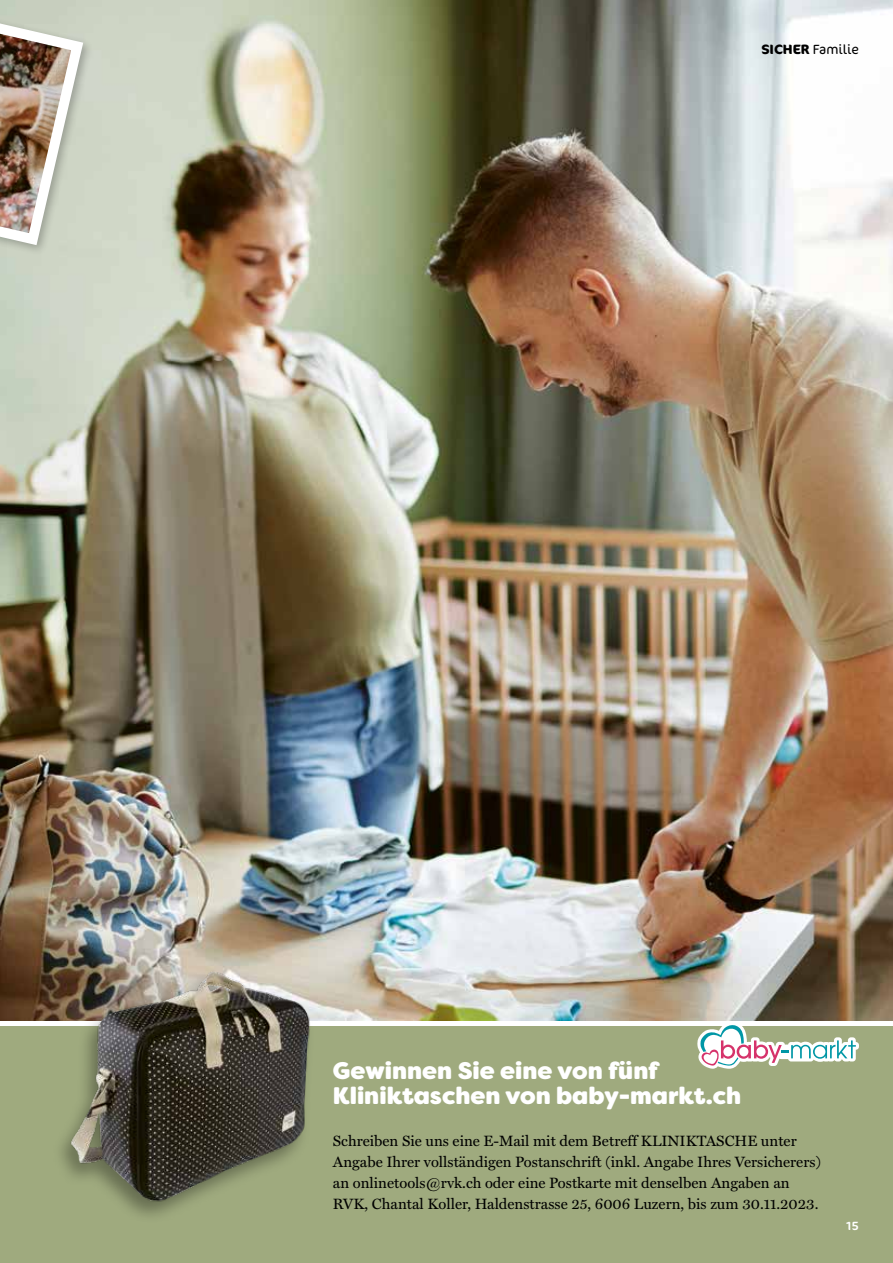
<style>
.page{position:relative;width:893px;height:1263px;background:#fff}
.page>*{position:absolute;margin:0;border:0;box-sizing:border-box;transform-origin:0 0}
.t1{font:800 24px/24.6px "Filson Soft";color:#fff}
.t2{font:15px/21px "Miller Text Roman";color:#000}
.t3{font:300 13.5px "Cocon Pro";color:#000}
.t4{font:12px "Cocon Pro";color:#fff}
.s1{font-weight:700}
</style>
<div class="page">
<div style="left:0;top:1026px;width:893px;height:237px;background:#9faa7e"></div>
<img style="left:0;top:0;width:893px;height:1020px">
<img style="left:51px;top:931px;width:293px;height:285px">
<div style="left:0;top:0;width:94px;height:255px;background:#ced5c5"></div>
<img style="left:0;top:0;width:89px;height:251px">
<svg style="left:697px;top:1025px;width:162px;height:44px"></svg>
<p class="t3" style="left:761px;top:41px;width:99px"><span class="s1">SICHER</span> Familie</p>
<h1 class="t1" style="left:333px;top:1059px;width:410px">Gewinnen Sie eine von fünf<br>Kliniktaschen von baby-markt.ch</h1>
<p class="t2" style="left:333px;top:1130px;width:490px">Schreiben Sie uns eine E-Mail mit dem Betreff KLINIKTASCHE unter Angabe Ihrer vollständigen Postanschrift (inkl. Angabe Ihres Versicherers) an onlinetools@rvk.ch oder eine Postkarte mit denselben Angaben an RVK, Chantal Koller, Haldenstrasse 25, 6006 Luzern, bis zum 30.11.2023.</p>
<p class="t4" style="left:845px;top:1218px;width:16px">15</p>
</div>
